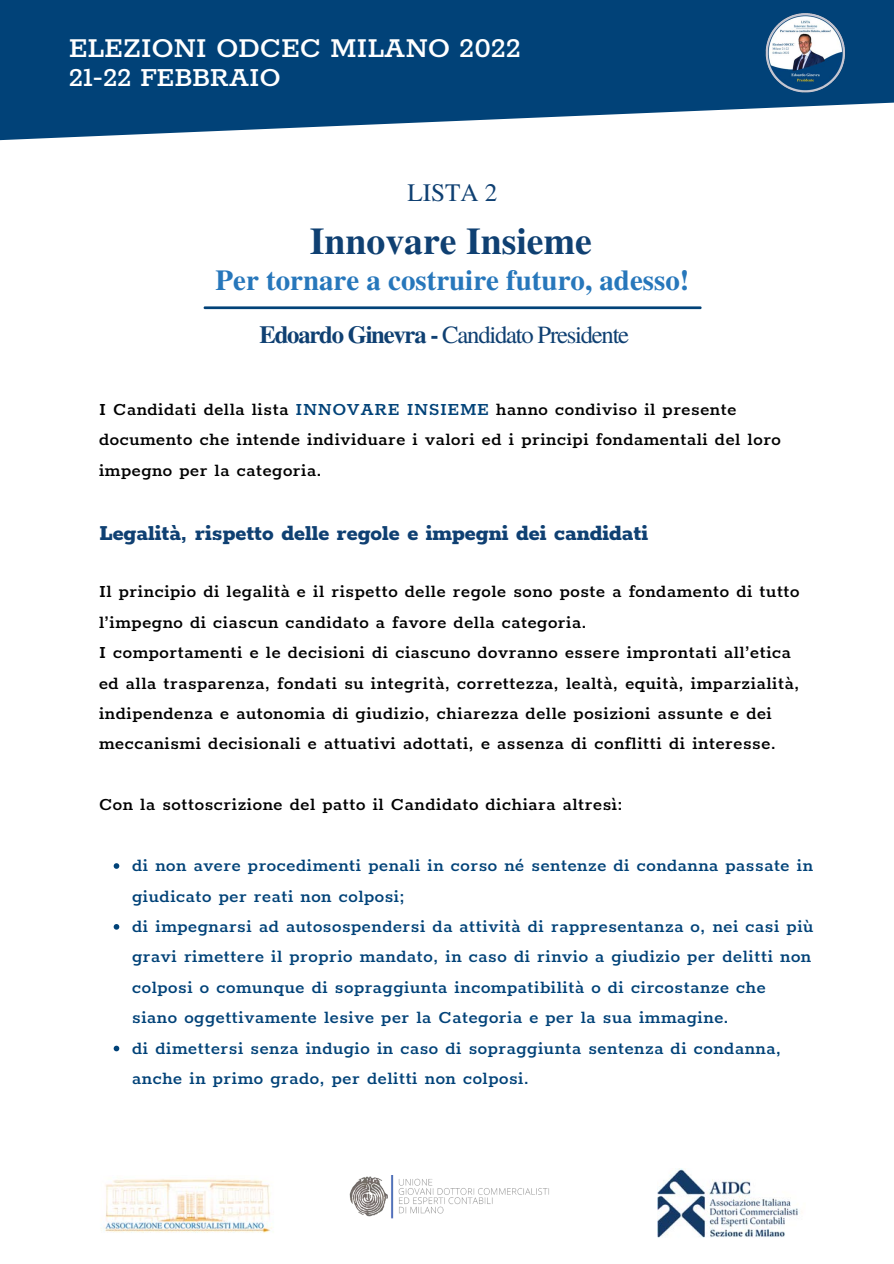
<style>
.page{position:relative;width:894px;height:1264px;background:#fff}
.page>*{position:absolute;margin:0;border:0;box-sizing:border-box;transform-origin:0 0}
.t1{font:700 37.65px "Te X Gyre Termes";color:#0f4072}
.t2{font:500 31.5px "Rokkitt";letter-spacing:-.01em;color:#fff}
.t3{font:500 30px "Rokkitt";letter-spacing:-.01em;color:#fff}
.t4{font:700 28.95px "Te X Gyre Termes";color:#2777bb}
.t5{font:25.2px "Te X Gyre Termes";color:#0f4072}
.t6{font:24.6px "Te X Gyre Termes";letter-spacing:-.05em;color:#0f4072}
.t7{font:800 24px "Rokkitt";color:#0f4072}
.t8{font:600 19.5px/30.5px "Rokkitt";letter-spacing:.03em;color:#000}
.t9{font:600 19.5px/30.5px "Rokkitt";letter-spacing:.03em;color:#014278}
.s1{font-weight:700}
.s2{color:#014278}
</style>
<div class="page">
<svg style="left:114px;top:863px;width:5px;height:5px"></svg>
<svg style="left:114px;top:924px;width:5px;height:5px"></svg>
<svg style="left:114px;top:1045px;width:5px;height:6px"></svg>
<img style="left:101px;top:1178px;width:172px;height:55px">
<img style="left:349px;top:1175px;width:200px;height:44px">
<img style="left:657px;top:1168px;width:142px;height:70px">
<svg style="left:0;top:0;width:893px;height:141px;fill:#014278"></svg>
<img style="left:758px;top:6px;width:93px;height:92px">
<hr style="left:205px;top:306px;width:495px;height:3px;background:#014278">
<p class="t2" style="left:69px;top:31px;width:453px">ELEZIONI ODCEC MILANO 2022</p>
<p class="t3" style="left:69px;top:62px;width:214px">21-22 FEBBRAIO</p>
<p class="t5" style="left:407px;top:174px;width:92px">LISTA 2</p>
<p class="t1" style="left:310px;top:211px;width:283px">Innovare Insieme</p>
<p class="t4" style="left:215px;top:258px;width:475px">Per tornare a costruire futuro, adesso!</p>
<p class="t6" style="left:259px;top:317px;width:371px"><span class="s1">Edoardo Ginevra -</span> Candidato Presidente</p>
<p class="t8" style="left:99px;top:395px;width:683px">I Candidati della lista <span class="s2">INNOVARE INSIEME</span> hanno condiviso il presente documento che intende individuare i valori ed i principi fondamentali del loro impegno per la categoria.</p>
<p class="t7" style="left:99px;top:520px;width:550px">Legalità, rispetto delle regole e impegni dei candidati</p>
<p class="t8" style="left:99px;top:577px;width:702px">Il principio di legalità e il rispetto delle regole sono poste a fondamento di tutto l’impegno di ciascun candidato a favore della categoria.</p>
<p class="t8" style="left:99px;top:638px;width:701px">I comportamenti e le decisioni di ciascuno dovranno essere improntati all’etica ed alla trasparenza, fondati su integrità, correttezza, lealtà, equità, imparzialità, indipendenza e autonomia di giudizio, chiarezza delle posizioni assunte e dei meccanismi decisionali e attuativi adottati, e assenza di conflitti di interesse.</p>
<p class="t8" style="left:99px;top:790px;width:525px">Con la sottoscrizione del patto il Candidato dichiara altresì:</p>
<p class="t9" style="left:132px;top:851px;width:682px">di non avere procedimenti penali in corso né sentenze di condanna passate in giudicato per reati non colposi;</p>
<p class="t9" style="left:132px;top:911px;width:682px">di impegnarsi ad autosospendersi da attività di rappresentanza o, nei casi più gravi rimettere il proprio mandato, in caso di rinvio a giudizio per delitti non colposi o comunque di sopraggiunta incompatibilità o di circostanze che siano oggettivamente lesive per la Categoria e per la sua immagine.</p>
<p class="t9" style="left:132px;top:1033px;width:650px">di dimettersi senza indugio in caso di sopraggiunta sentenza di condanna, anche in primo grado, per delitti non colposi.</p>
</div>
